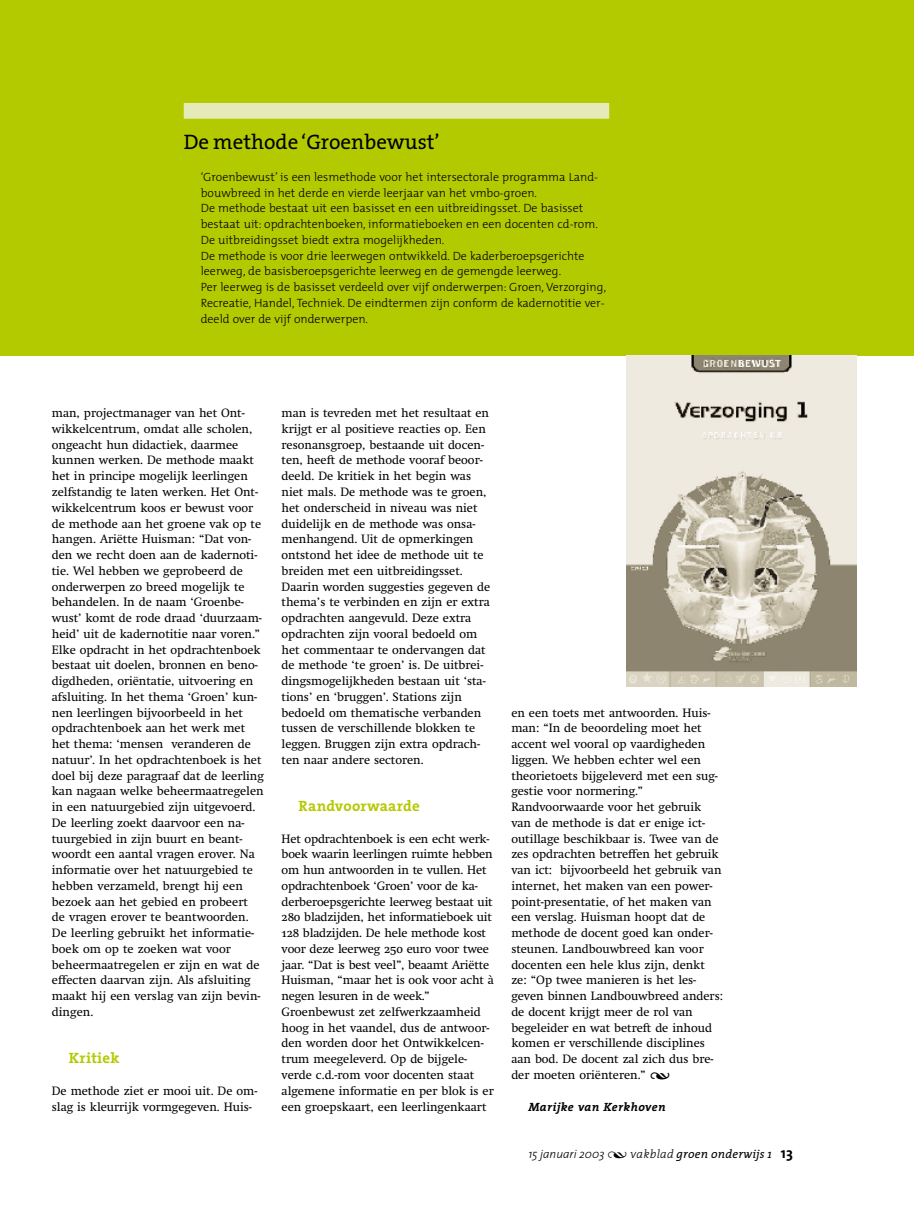
<style>
.page{position:relative;width:914px;height:1211px;background:#fff}
.page>*{position:absolute;margin:0;border:0;box-sizing:border-box;transform-origin:0 0}
.t1{font:21px "The Serif";color:#000}
.t2{font:700 15px "The Serif";letter-spacing:.02em;color:#b3ca00}
.t3{font:12px/15.8px "Swift Special";color:#000}
.t4{font:300 12px/15.8px "The Mix";color:#000}
.t5{font:italic 12px "The Serif";letter-spacing:.02em;color:#000}
.t6{font:italic 700 12px "The Serif";letter-spacing:.035em;color:#000}
.s1{font-family:"The Serif Expert"}
.s2{font-family:"The Sans";font-weight:300}
.s3{font-family:"The Serif Extra Light Expert";font-style:normal}
.s4{font-weight:300}
.s5{font-family:"The Sans";font-weight:700;font-style:normal;font-size:15px}
</style>
<div class="page">
<div style="left:0;top:0;width:914px;height:356px;background:#b3ca00"></div>
<img style="left:626px;top:356px;width:230px;height:330px">
<div style="left:184px;top:103px;width:425px;height:16px;background:#e5eab8"></div>
<h1 class="t1" style="left:184px;top:135px;width:257px">De methode ‘Groenbewust’</h1>
<p class="t4" style="left:201px;top:170px;width:407px">‘Groenbewust’ is een lesmethode voor het intersectorale programma Land&shy;bouwbreed in het derde en vierde leerjaar van het vmbo-groen.<br>De methode bestaat uit een basisset en een uitbreidingsset. De basisset bestaat uit: opdrachtenboeken, informatieboeken en een docenten cd-rom.<br>De uitbreidingsset biedt extra mogelijkheden.<br>De methode is voor drie leerwegen ontwikkeld. De kaderberoepsgerichte leerweg, de basisberoepsgerichte leerweg en de gemengde leerweg.<br>Per leerweg is de basisset verdeeld over vijf onderwerpen: Groen, Verzorging, Recreatie, Handel, Techniek. De eindtermen zijn conform de kadernotitie ver&shy;deeld over de vijf onderwerpen.</p>
<p class="t3" style="left:52px;top:406px;width:213px">man, projectmanager van het Ont&shy;wikkelcentrum, omdat alle scholen, ongeacht hun didactiek, daarmee kunnen werken. De methode maakt het in principe mogelijk leerlingen zelfstandig te laten werken. Het Ont&shy;wikkelcentrum koos er bewust voor de methode aan het groene vak op te hangen. Ariëtte Huisman: “Dat von&shy;den we recht doen aan de kadernoti&shy;tie. Wel hebben we geprobeerd de onderwerpen zo breed mogelijk te behandelen. In de naam ‘Groenbe&shy;wust’ komt de rode draad ‘duurzaam&shy;heid’ uit de kadernotitie naar voren.” Elke opdracht in het opdrachtenboek bestaat uit doelen, bronnen en beno&shy;digdheden, oriëntatie, uitvoering en afsluiting. In het thema ‘Groen’ kun&shy;nen leerlingen bijvoorbeeld in het opdrachtenboek aan het werk met het thema: ‘mensen veranderen de natuur’. In het opdrachtenboek is het doel bij deze paragraaf dat de leerling kan nagaan welke beheermaatregelen in een natuurgebied zijn uitgevoerd.<br>De leerling zoekt daarvoor een na&shy;tuurgebied in zijn buurt en beant&shy;woordt een aantal vragen erover. Na informatie over het natuurgebied te hebben verzameld, brengt hij een bezoek aan het gebied en probeert de vragen erover te beantwoorden.<br>De leerling gebruikt het informatie&shy;boek om op te zoeken wat voor beheermaatregelen er zijn en wat de effecten daarvan zijn. Als afsluiting maakt hij een verslag van zijn bevin&shy;dingen.</p>
<p class="t2" style="left:69px;top:1052px;width:52px">Kritiek</p>
<p class="t3" style="left:52px;top:1084px;width:207px">De methode ziet er mooi uit. De om&shy;slag is kleurrijk vormgegeven. Huis-</p>
<p class="t3" style="left:281px;top:406px;width:210px">man is tevreden met het resultaat en krijgt er al positieve reacties op. Een resonansgroep, bestaande uit docen&shy;ten, heeft de methode vooraf beoor&shy;deeld. De kritiek in het begin was niet mals. De methode was te groen, het onderscheid in niveau was niet duidelijk en de methode was onsa&shy;menhangend. Uit de opmerkingen ontstond het idee de methode uit te breiden met een uitbreidingsset.<br>Daarin worden suggesties gegeven de thema’s te verbinden en zijn er extra opdrachten aangevuld. Deze extra opdrachten zijn vooral bedoeld om het commentaar te ondervangen dat de methode ‘te groen’ is. De uitbrei&shy;dingsmogelijkheden bestaan uit ‘sta&shy;tions’ en ‘bruggen’. Stations zijn bedoeld om thematische verbanden tussen de verschillende blokken te leggen. Bruggen zijn extra opdrach&shy;ten naar andere sectoren.</p>
<p class="t2" style="left:298px;top:800px;width:123px">Randvoorwaarde</p>
<p class="t3" style="left:281px;top:832px;width:214px">Het opdrachtenboek is een echt werk&shy;boek waarin leerlingen ruimte hebben om hun antwoorden in te vullen. Het opdrachtenboek ‘Groen’ voor de ka&shy;derberoepsgerichte leerweg bestaat uit 280 bladzijden, het informatieboek uit 128 bladzijden. De hele methode kost voor deze leerweg 250 euro voor twee jaar. “Dat is best veel”, beaamt Ariëtte Huisman, “maar het is ook voor acht à negen lesuren in de week.” Groenbewust zet zelfwerkzaamheid hoog in het vaandel, dus de antwoor&shy;den worden door het Ontwikkelcen&shy;trum meegeleverd. Op de bijgele&shy;verde c.d.-rom voor docenten staat algemene informatie en per blok is er een groepskaart, een leerlingenkaart</p>
<p class="t3" style="left:511px;top:706px;width:213px">en een toets met antwoorden. Huis&shy;man: “In de beoordeling moet het accent wel vooral op vaardigheden liggen. We hebben echter wel een theorietoets bijgeleverd met een sug&shy;gestie voor normering.” Randvoorwaarde voor het gebruik van de methode is dat er enige ict&shy;outillage beschikbaar is. Twee van de zes opdrachten betreffen het gebruik van ict: bijvoorbeeld het gebruik van internet, het maken van een power&shy;point-presentatie, of het maken van een verslag. Huisman hoopt dat de methode de docent goed kan onder&shy;steunen. Landbouwbreed kan voor docenten een hele klus zijn, denkt ze: “Op twee manieren is het les&shy;geven binnen Landbouwbreed anders: de docent krijgt meer de rol van begeleider en wat betreft de inhoud komen er verschillende disciplines aan bod. De docent zal zich dus bre&shy;der moeten oriënteren.” <span class="s1">Œ</span></p>
<p class="t6" style="left:528px;top:1102px;width:139px">Marijke van Kerkhoven</p>
<p class="t5" style="left:528px;top:1149px;width:266px"><span class="s2">15 januari 2003</span> <span class="s3">Œ</span> <span class="s4">vakblad</span> groen onderwijs 1 <span class="s5">13</span></p>
</div>
